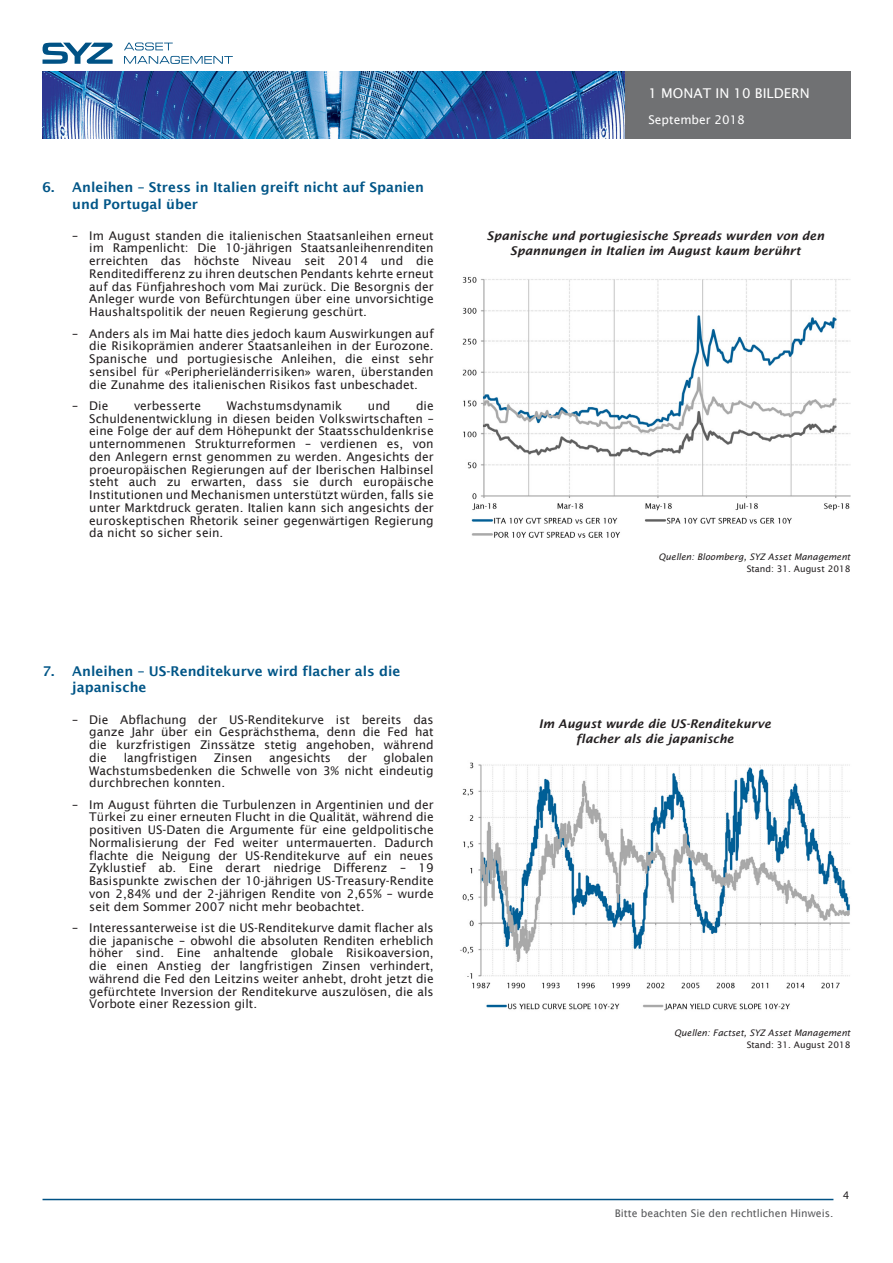
<style>
.page{position:relative;width:893px;height:1263px;background:#fff}
.page>*{position:absolute;margin:0;border:0;box-sizing:border-box;transform-origin:0 0}
.t1{font:600 13.5px/16.5px "Lucida Sans";color:#005587}
.t2{font:13.5px "Lucida Sans";color:#fff}
.t3{font:12px/12.8px "Lucida Sans";color:#231f20;text-align:justify}
.Graph_TITLES{font:italic 600 12px/15px "Lucida Sans";color:#231f20;text-align:center}
.t4{font:12px "Lucida Sans";color:#fff}
.t5{font:10.5px "Lucida Sans";color:#57585a}
.t6{font:10.5px "Lucida Sans";color:#231f20}
.Source_data{font:italic 9px "Lucida Sans";color:#231f20}
.Source_data-2{font:9px "Lucida Sans";color:#231f20}
</style>
<div class="page">
<svg style="left:124px;top:43px;width:49px;height:7px"></svg>
<svg style="left:124px;top:56px;width:109px;height:8px"></svg>
<svg style="left:43px;top:43px;width:70px;height:21px"></svg>
<img style="left:43px;top:72px;width:807px;height:67px">
<hr style="left:43px;top:1199px;width:790px;height:1px;background:#005285">
<img style="left:462px;top:277px;width:388px;height:261px">
<img style="left:460px;top:762px;width:390px;height:249px">
<p class="t1" style="left:72px;top:179px;width:353px;text-indent:-30px">6. Anleihen – Stress in Italien greift nicht auf Spanien und Portugal über</p>
<p class="t3" style="left:89px;top:229px;width:346px;text-indent:-17px">– Im August standen die italienischen Staatsanleihen erneut im Rampenlicht: Die 10-jährigen Staatsanleihenrenditen erreichten das höchste Niveau seit 2014 und die Renditedifferenz zu ihren deutschen Pendants kehrte erneut auf das Fünfjahreshoch vom Mai zurück. Die Besorgnis der Anleger wurde von Befürchtungen über eine unvorsichtige Haushaltspolitik der neuen Regierung geschürt.</p>
<p class="t3" style="left:89px;top:327px;width:346px;text-indent:-17px">– Anders als im Mai hatte dies jedoch kaum Auswirkungen auf die Risikoprämien anderer Staatsanleihen in der Eurozone.<br>Spanische und portugiesische Anleihen, die einst sehr sensibel für «Peripherieländerrisiken» waren, überstanden die Zunahme des italienischen Risikos fast unbeschadet.</p>
<p class="t3" style="left:72px;top:399px;width:38px">– Die</p>
<p class="t3" style="left:134px;top:399px;width:69px">verbesserte</p>
<p class="t3" style="left:227px;top:399px;width:117px">Wachstumsdynamik</p>
<p class="t3" style="left:368px;top:399px;width:24px">und</p>
<p class="t3" style="left:89px;top:399px;width:346px;text-indent:327px">die Schuldenentwicklung in diesen beiden Volkswirtschaften – eine Folge der auf dem Höhepunkt der Staatsschuldenkrise unternommenen Strukturreformen – verdienen es, von den Anlegern ernst genommen zu werden. Angesichts der proeuropäischen Regierungen auf der Iberischen Halbinsel steht auch zu erwarten, dass sie durch europäische Institutionen und Mechanismen unterstützt würden, falls sie unter Marktdruck geraten. Italien kann sich angesichts der euroskeptischen Rhetorik seiner gegenwärtigen Regierung da nicht so sicher sein.</p>
<p class="t1" style="left:72px;top:663px;width:330px;text-indent:-30px">7. Anleihen – US-Renditekurve wird flacher als die japanische</p>
<p class="t3" style="left:89px;top:713px;width:346px;text-indent:-17px">– Die Abflachung der US-Renditekurve ist bereits das ganze Jahr über ein Gesprächsthema, denn die Fed hat die kurzfristigen Zinssätze stetig angehoben, während die</p>
<p class="t3" style="left:124px;top:751px;width:75px">langfristigen</p>
<p class="t3" style="left:214px;top:751px;width:40px">Zinsen</p>
<p class="t3" style="left:269px;top:751px;width:64px">angesichts</p>
<p class="t3" style="left:348px;top:751px;width:21px">der</p>
<p class="t3" style="left:89px;top:751px;width:346px;text-indent:294px">globalen Wachstumsbedenken die Schwelle von 3% nicht eindeutig durchbrechen konnten.</p>
<p class="t3" style="left:89px;top:798px;width:346px;text-indent:-17px">– Im August führten die Turbulenzen in Argentinien und der Türkei zu einer erneuten Flucht in die Qualität, während die positiven US-Daten die Argumente für eine geldpolitische Normalisierung der Fed weiter untermauerten. Dadurch flachte die Neigung der US-Renditekurve auf ein neues Zyklustief ab. Eine derart niedrige Differenz – 19<br>Basispunkte zwischen der 10-jährigen US-Treasury-Rendite von 2,84% und der 2-jährigen Rendite von 2,65% – wurde seit dem Sommer 2007 nicht mehr beobachtet.</p>
<p class="t3" style="left:89px;top:921px;width:346px;text-indent:-17px">– Interessanterweise ist die US-Renditekurve damit flacher als die japanische – obwohl die absoluten Renditen erheblich höher sind. Eine anhaltende globale Risikoaversion, die einen Anstieg der langfristigen Zinsen verhindert, während die Fed den Leitzins weiter anhebt, droht jetzt die gefürchtete Inversion der Renditekurve auszulösen, die als Vorbote einer Rezession gilt.</p>
<p class="t2" style="left:648px;top:85px;width:163px">1 MONAT IN 10 BILDERN</p>
<p class="t4" style="left:648px;top:113px;width:98px">September 2018</p>
<p class="Graph_TITLES" style="left:486px;top:228px;width:339px">Spanische und portugiesische Spreads wurden von den<br>Spannungen in Italien im August kaum berührt</p>
<p class="Source_data" style="left:659px;top:552px;width:193px">Quellen: Bloomberg, SYZ Asset Management</p>
<p class="Source_data-2" style="left:747px;top:564px;width:105px">Stand: 31. August 2018</p>
<p class="Graph_TITLES" style="left:539px;top:716px;width:234px">Im August wurde die US-Renditekurve flacher als die japanische</p>
<p class="Source_data" style="left:674px;top:1028px;width:178px">Quellen: Factset, SYZ Asset Management</p>
<p class="Source_data-2" style="left:747px;top:1040px;width:105px">Stand: 31. August 2018</p>
<p class="t5" style="left:615px;top:1207px;width:220px">Bitte beachten Sie den rechtlichen Hinweis.</p>
<p class="t6" style="left:843px;top:1189px;width:8px">4</p>
</div>
